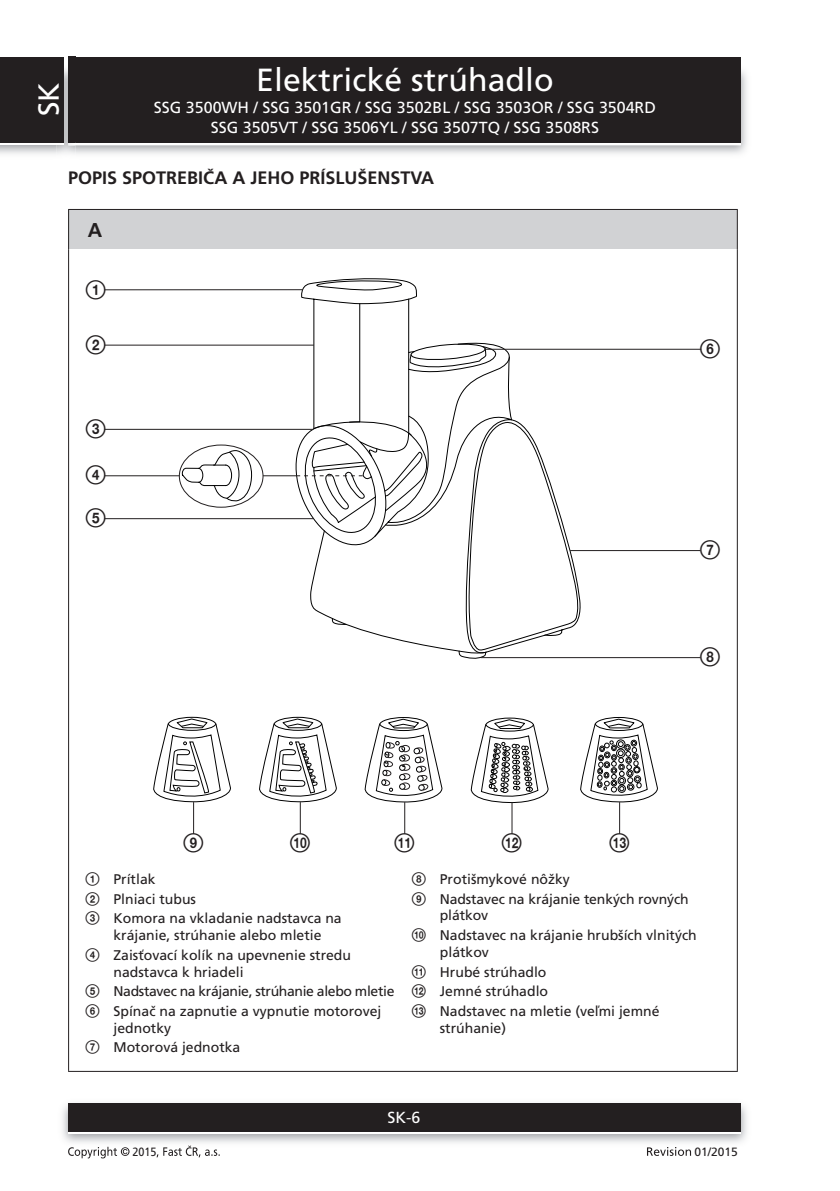
<style>
.page{position:relative;width:840px;height:1191px;background:#fff}
.page>*{position:absolute;margin:0;border:0;box-sizing:border-box;transform-origin:0 0}
.t1{font:32px "Frutiger CE";color:#fff}
.t2{font:29px "Frutiger CE";color:#fff}
.t3{font:20px/42.8px "Zz 3";color:#231f20}
.text_7{font:700 20px "Frutiger CE";color:#231f20}
.titulek_9{font:700 18px "Frutiger CE";color:#231f20}
.t4{font:16px/20px "Frutiger CE";color:#fff;text-align:center}
.t5{font:14px/19.6px "Frutiger CE";color:#231f20}
.t6{font:12px "Frutiger CE";color:#231f20}
.t7{font:12px "Frutiger CE";color:#231f20;scale:.9 1}
.s1{font-family:"Zz 3"}
</style>
<div class="page">
<img style="left:0;top:63px;width:747px;height:91px">
<img style="left:740px;top:68px;width:1px;height:75px">
<div style="left:68px;top:59px;width:672px;height:86px;background:#fff"></div>
<div style="left:68px;top:57px;width:672px;height:86px;background:#231f20"></div>
<img style="left:62px;top:1103px;width:685px;height:40px">
<div style="left:68px;top:1106px;width:672px;height:28px;background:linear-gradient(to right,#fff,#fff)"></div>
<div style="left:68px;top:1103px;width:672px;height:28px;background:#231f20"></div>
<div style="left:0;top:59px;width:64px;height:86px;background:#fff"></div>
<div style="left:0;top:57px;width:64px;height:86px;background:#231f20"></div>
<svg style="left:68px;top:1146px;width:61px;height:12px"></svg>
<svg style="left:156px;top:1145px;width:64px;height:12px"></svg>
<svg style="left:647px;top:1147px;width:43px;height:8px"></svg>
<div style="left:69px;top:209px;width:668px;height:40px;background:#d1d2d4"></div>
<hr style="left:68px;top:209px;width:669px;height:1px;background:#231f20">
<hr style="left:68px;top:210px;width:1px;height:39px;background:#231f20">
<hr style="left:736px;top:210px;width:1px;height:39px;background:#231f20">
<hr style="left:68px;top:249px;width:1px;height:821px;background:#231f20">
<hr style="left:736px;top:249px;width:1px;height:821px;background:#231f20">
<hr style="left:68px;top:1070px;width:669px;height:1px;background:#231f20">
<hr style="left:485px;top:349px;width:215px;height:1px;background:#231f20">
<hr style="left:480px;top:657px;width:220px;height:1px;background:#231f20">
<hr style="left:569px;top:550px;width:131px;height:1px;background:#231f20">
<hr style="left:105px;top:345px;width:209px;height:1px;background:#231f20">
<hr style="left:105px;top:289px;width:197px;height:1px;background:#231f20">
<hr style="left:105px;top:429px;width:208px;height:1px;background:#231f20">
<hr style="left:105px;top:475px;width:191px;height:1px;background:#231f20">
<svg style="left:289px;top:278px;width:290px;height:381px"></svg>
<hr style="left:105px;top:518px;width:208px;height:1px;background:#231f20">
<svg style="left:471px;top:717px;width:77px;height:86px"></svg>
<svg style="left:259px;top:717px;width:77px;height:86px"></svg>
<svg style="left:153px;top:717px;width:78px;height:86px"></svg>
<svg style="left:580px;top:717px;width:77px;height:86px"></svg>
<div style="left:633px;top:766px;width:6px;height:7px;border:1px solid #000001;border-radius:50%"></div>
<svg style="left:365px;top:717px;width:77px;height:85px"></svg>
<svg style="left:179px;top:446px;width:84px;height:61px"></svg>
<div style="left:179px;top:444px;width:84px;height:64px;border:1px solid #231f20;border-radius:50%"></div>
<hr style="left:193px;top:802px;width:1px;height:32px;background:#231f20">
<hr style="left:299px;top:802px;width:1px;height:32px;background:#231f20">
<hr style="left:404px;top:802px;width:1px;height:32px;background:#231f20">
<hr style="left:511px;top:802px;width:1px;height:32px;background:#231f20">
<hr style="left:618px;top:802px;width:1px;height:32px;background:#231f20">
<h2 class="t2" style="left:32px;top:116px;width:35px;rotate:-90deg">SK</h2>
<h1 class="t1" style="left:256px;top:61px;width:298px">Elektrické strúhadlo</h1>
<p class="t4" style="left:154px;top:98px;width:503px">SSG 3500WH / SSG 3501GR / SSG 3502BL / SSG 3503OR / SSG 3504RD<br>SSG 3505VT / SSG 3506YL / SSG 3507TQ / SSG 3508RS</p>
<p class="titulek_9" style="left:68px;top:168px;width:367px">POPIS SPOTREBIČA A JEHO PRÍSLUŠENSTVA</p>
<p class="text_7" style="left:88px;top:219px;width:16px">A</p>
<p class="t3" style="left:85px;top:268px;width:23px">1</p>
<p class="t3" style="left:85px;top:323px;width:23px">2</p>
<p class="t3" style="left:85px;top:407px;width:23px">3</p>
<p class="t3" style="left:85px;top:454px;width:23px">4<br>5</p>
<p class="t3" style="left:699px;top:327px;width:23px">6</p>
<p class="t3" style="left:699px;top:528px;width:23px">7</p>
<p class="t3" style="left:699px;top:635px;width:23px">8</p>
<p class="t3" style="left:183px;top:821px;width:23px">9</p>
<p class="t3" style="left:289px;top:821px;width:23px">0</p>
<p class="t3" style="left:393px;top:821px;width:23px">qa</p>
<p class="t3" style="left:501px;top:821px;width:23px">qs</p>
<p class="t3" style="left:608px;top:821px;width:23px">qd</p>
<p class="t5" style="left:85px;top:869px;width:258px"><span class="s1">1</span> Prítlak<br><span class="s1">2</span> Plniaci tubus<br><span class="s1">3</span> Komora na vkladanie nadstavca na</p>
<p class="t5" style="left:85px;top:925px;width:267px;text-align:center">krájanie, strúhanie alebo mletie<br><span class="s1">4</span> Zaisťovací kolík na upevnenie stredu</p>
<p class="t5" style="left:85px;top:962px;width:310px;text-indent:28px">nadstavca k hriadeli<br><span class="s1">5</span> Nadstavec na krájanie, strúhanie alebo mletie<br><span class="s1">6</span> Spínač na zapnutie a vypnutie motorovej</p>
<p class="t5" style="left:85px;top:1018px;width:157px;text-indent:28px">jednotky<br><span class="s1">7</span> Motorová jednotka</p>
<p class="t5" style="left:411px;top:869px;width:278px"><span class="s1">8</span> Protišmykové nôžky<br><span class="s1">9</span> Nadstavec na krájanie tenkých rovných</p>
<p class="t5" style="left:411px;top:905px;width:287px;text-indent:28px">plátkov<br><span class="s1">0</span> Nadstavec na krájanie hrubších vlnitých</p>
<p class="t5" style="left:411px;top:942px;width:249px;text-indent:28px">plátkov<br><span class="s1">qa</span> Hrubé strúhadlo<br><span class="s1">qs</span> Jemné strúhadlo<br><span class="s1">qd</span> Nadstavec na mletie (veľmi jemné</p>
<p class="t5" style="left:439px;top:1018px;width:68px">strúhanie)</p>
<p class="t4" style="left:387px;top:1108px;width:34px">SK-6</p>
<p class="t7" style="left:132px;top:1144px;width:28px">2015</p>
<p class="t6" style="left:694px;top:1144px;width:45px">01/2015</p>
</div>
